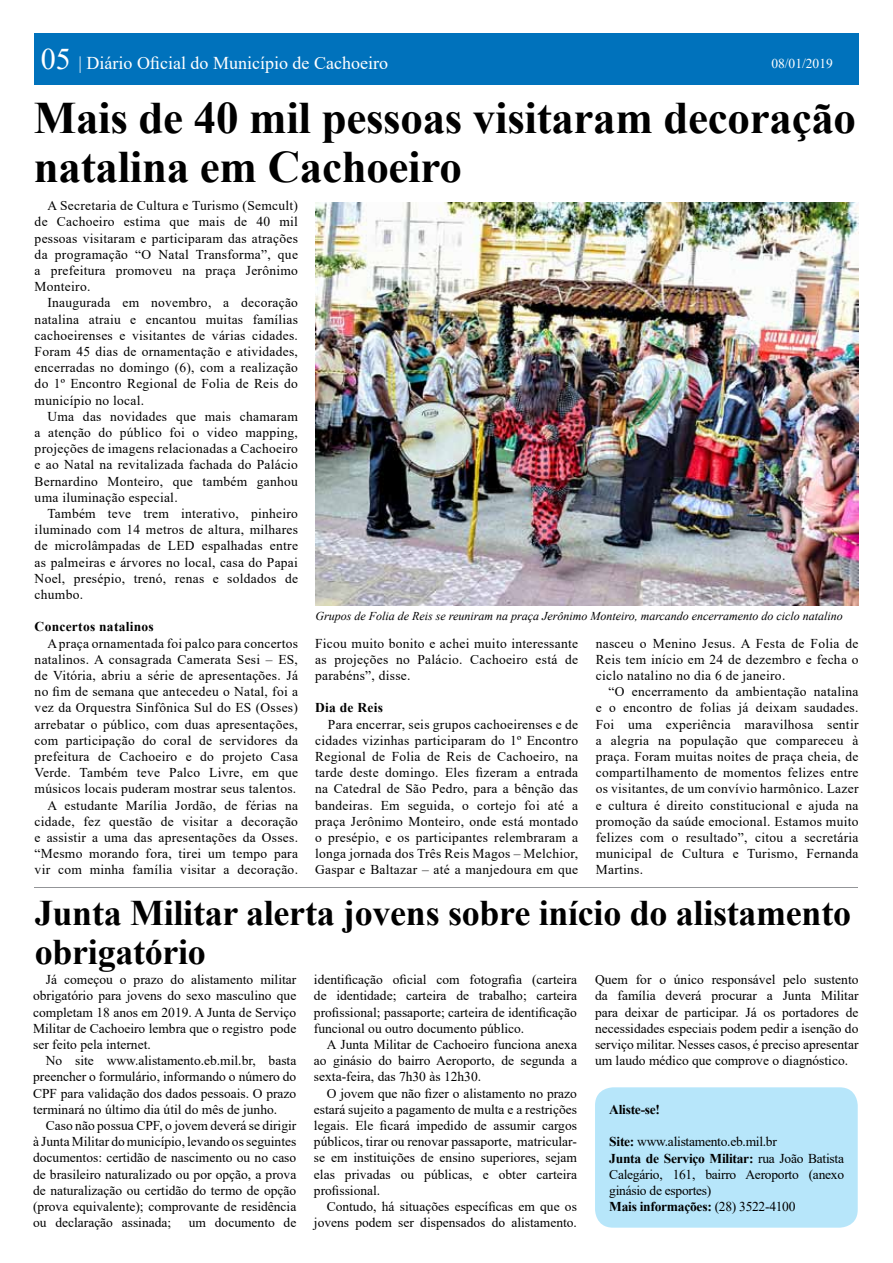
<style>
.page{position:relative;width:893px;height:1263px;background:#fff}
.page>*{position:absolute;margin:0;border:0;box-sizing:border-box;transform-origin:0 0}
.t1{font:700 45px/49.5px "Times New Roman";letter-spacing:-.005em;color:#000}
.t2{font:700 36px/39px "Times New Roman";letter-spacing:-.01em;color:#000}
.t3{font:18px "Times New Roman";color:#fff}
.t4{font:13.5px/16.2px "Times New Roman";letter-spacing:.02em;color:#000;text-align:justify}
.t5{font:13.5px/16.2px "Times New Roman";letter-spacing:-.02em;color:#000}
.t6{font:13.5px/16.2px "Times New Roman";color:#000;text-align:right}
.t7{font:700 13.5px "Times New Roman";letter-spacing:.02em;color:#000}
.t8{font:13.5px "Times New Roman";color:#fff}
.t9{font:700 13.5px "Times New Roman";letter-spacing:-.02em;color:#000}
.t10{font:italic 12px "Times New Roman";color:#000}
.s1{font-size:30px}
.s2{font-weight:700}
</style>
<div class="page">
<div style="left:34px;top:34px;width:824px;height:51px;background:#0072bc"></div>
<img style="left:315px;top:202px;width:543px;height:404px">
<div style="left:595px;top:1087px;width:263px;height:141px;background:#b7e6fa;border-radius:18px"></div>
<hr style="left:35px;top:887px;width:823px;height:1px;background:#939598">
<h3 class="t3" style="left:41px;top:50px;width:349px"><span class="s1">05</span> | Diário Oficial do Município de Cachoeiro</h3>
<p class="t8" style="left:771px;top:54px;width:63px">08/01/2019</p>
<h1 class="t1" style="left:34px;top:91px;width:824px">Mais de 40 mil pessoas visitaram decoração natalina em Cachoeiro</h1>
<p class="t4" style="left:35px;top:197px;width:265px;text-indent:13px">A Secretaria de Cultura e Turismo (Semcult) de Cachoeiro estima que mais de 40 mil pessoas visitaram e participaram das atrações da programação “O Natal Transforma”, que a prefeitura promoveu na praça Jerônimo Monteiro.</p>
<p class="t4" style="left:35px;top:294px;width:265px;text-indent:13px">Inaugurada em novembro, a decoração natalina atraiu e encantou muitas famílias cachoeirenses e visitantes de várias cidades.<br>Foram 45 dias de ornamentação e atividades, encerradas no domingo (6), com a realização do 1º Encontro Regional de Folia de Reis do município no local.</p>
<p class="t4" style="left:35px;top:408px;width:265px;text-indent:13px">Uma das novidades que mais chamaram a atenção do público foi o video mapping, projeções de imagens relacionadas a Cachoeiro e ao Natal na revitalizada fachada do Palácio Bernardino Monteiro, que também ganhou uma iluminação especial.</p>
<p class="t4" style="left:35px;top:505px;width:265px;text-indent:13px">Também teve trem interativo, pinheiro iluminado com 14 metros de altura, milhares de microlâmpadas de LED espalhadas entre as palmeiras e árvores no local, casa do Papai Noel, presépio, trenó, renas e soldados de chumbo.</p>
<p class="t7" style="left:35px;top:617px;width:121px">Concertos natalinos</p>
<p class="t4" style="left:35px;top:634px;width:265px;text-align:right">A praça ornamentada foi palco para concertos natalinos. A consagrada Camerata Sesi – ES, de Vitória, abriu a série de apresentações. Já no fim de semana que antecedeu o Natal, foi a vez da Orquestra Sinfônica Sul do ES (Osses) arrebatar o público, com duas apresentações, com participação do coral de servidores da prefeitura de Cachoeiro e do projeto Casa Verde. Também teve Palco Livre, em que músicos locais puderam mostrar seus talentos.<br>A estudante Marília Jordão, de férias na cidade, fez questão de visitar a decoração e assistir a uma das apresentações da Osses. “Mesmo morando fora, tirei um tempo para vir com minha família visitar a decoração.</p>
<p class="t10" style="left:316px;top:607px;width:529px">Grupos de Folia de Reis se reuniram na praça Jerônimo Monteiro, marcando encerramento do ciclo natalino</p>
<p class="t4" style="left:315px;top:634px;width:264px">Ficou muito bonito e achei muito interessante as projeções no Palácio. Cachoeiro está de parabéns”, disse.</p>
<p class="t7" style="left:315px;top:698px;width:69px">Dia de Reis</p>
<p class="t4" style="left:315px;top:715px;width:264px;text-indent:13px">Para encerrar, seis grupos cachoeirenses e de cidades vizinhas participaram do 1º Encontro Regional de Folia de Reis de Cachoeiro, na tarde deste domingo. Eles fizeram a entrada na Catedral de São Pedro, para a bênção das bandeiras. Em seguida, o cortejo foi até a praça Jerônimo Monteiro, onde está montado o presépio, e os participantes relembraram a longa jornada dos Três Reis Magos – Melchior, Gaspar e Baltazar – até a manjedoura em que</p>
<p class="t4" style="left:596px;top:634px;width:264px">nasceu o Menino Jesus. A Festa de Folia de Reis tem início em 24 de dezembro e fecha o ciclo natalino no dia 6 de janeiro.</p>
<p class="t4" style="left:596px;top:683px;width:264px;text-indent:13px">“O encerramento da ambientação natalina e o encontro de folias já deixam saudades.<br>Foi uma experiência maravilhosa sentir a alegria na população que compareceu à praça. Foram muitas noites de praça cheia, de compartilhamento de momentos felizes entre os visitantes, de um convívio harmônico. Lazer e cultura é direito constitucional e ajuda na promoção da saúde emocional. Estamos muito felizes com o resultado”, citou a secretária municipal de Cultura e Turismo, Fernanda Martins.</p>
<h2 class="t2" style="left:35px;top:893px;width:818px">Junta Militar alerta jovens sobre início do alistamento obrigatório</h2>
<p class="t4" style="left:33px;top:971px;width:265px;text-indent:13px">Já começou o prazo do alistamento militar obrigatório para jovens do sexo masculino que completam 18 anos em 2019. A Junta de Serviço Militar de Cachoeiro lembra que o registro pode ser feito pela internet.</p>
<p class="t4" style="left:33px;top:1052px;width:265px;text-indent:13px">No site www.alistamento.eb.mil.br, basta preencher o formulário, informando o número do CPF para validação dos dados pessoais. O prazo terminará no último dia útil do mês de junho.</p>
<p class="t4" style="left:33px;top:1117px;width:265px;text-indent:13px">Caso não possua CPF, o jovem deverá se dirigir à Junta Militar do município, levando os seguintes documentos: certidão de nascimento ou no caso de brasileiro naturalizado ou por opção, a prova de naturalização ou certidão do termo de opção (prova equivalente); comprovante de residência ou declaração assinada;</p>
<p class="t4" style="left:314px;top:971px;width:265px">identificação oficial com fotografia (carteira de identidade; carteira de trabalho; carteira profissional; passaporte; carteira de identificação funcional ou outro documento público.</p>
<p class="t4" style="left:314px;top:1036px;width:265px;text-indent:13px">A Junta Militar de Cachoeiro funciona anexa ao ginásio do bairro Aeroporto, de segunda a sexta-feira, das 7h30 às 12h30.</p>
<p class="t4" style="left:314px;top:1084px;width:265px;text-indent:13px">O jovem que não fizer o alistamento no prazo estará sujeito a pagamento de multa e a restrições legais. Ele ficará impedido de assumir cargos públicos, tirar ou renovar passaporte, matricular&shy;se em instituições de ensino superiores, sejam elas privadas ou públicas, e obter carteira profissional.</p>
<p class="t6" style="left:314px;top:1198px;width:265px">Contudo, há situações específicas em que os jovens podem ser dispensados do alistamento.</p>
<p class="t4" style="left:595px;top:971px;width:265px">Quem for o único responsável pelo sustento da família deverá procurar a Junta Militar para deixar de participar. Já os portadores de necessidades especiais podem pedir a isenção do serviço militar. Nesses casos, é preciso apresentar um laudo médico que comprove o diagnóstico.</p>
<p class="t9" style="left:609px;top:1100px;width:52px">Aliste-se!</p>
<p class="t5" style="left:609px;top:1133px;width:236px"><span class="s2">Site:</span> www.alistamento.eb.mil.br<br><span class="s2">Junta de Serviço Militar:</span> rua João Batista Calegário, 161, bairro Aeroporto (anexo ginásio de esportes)<br><span class="s2">Mais informações:</span> (28) 3522-4100</p>
<p class="t6" style="left:189px;top:1214px;width:109px">um documento de</p>
</div>
